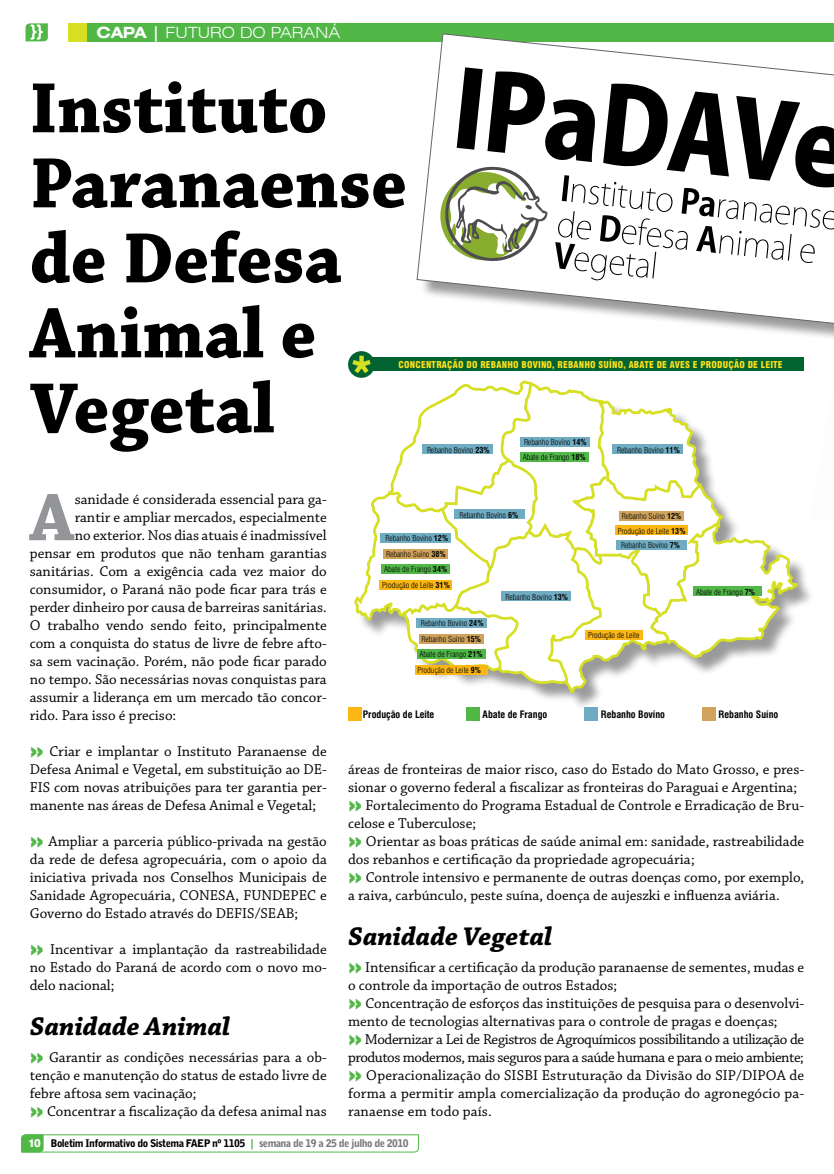
<style>
.page{position:relative;width:834px;height:1174px;background:#fff}
.page>*{position:absolute;margin:0;border:0;box-sizing:border-box;transform-origin:0 0}
.t1{font:700 75px/75px "Chaparral Pro";color:#000;scale:.96 1}
.t2{font:700 70.35px "Chaparral Pro";color:#939598}
.t3{font:italic 700 27px "Chaparral Pro";color:#000}
.t4{font:300 expanded 15.45px "Swiss 721 BT";color:#fff}
.t5{font:700 expanded 15.45px "Swiss 721 BT";color:#fff}
.t6{font:15px/18px "Chaparral Pro";color:#000;text-align:justify}
.t7{font:900 10.5px "Bell Gothic BT";letter-spacing:-.05em;color:#000}
.t8{font:700 condensed 10.05px "Swiss 721 BT";color:#000}
.t9{font:900 condensed 9.15px "Swiss 721 BT";letter-spacing:.02em;color:#fedf1c}
.t10{font:300 condensed 8.1px/15.1px "Swiss 721 BT";color:#000}
.s1{font-weight:700}
.s2{font-family:"Swiss 721 BT";font-weight:900;font-stretch:expanded;font-size:21px;color:#51b848}
.s3{font-family:"Swiss 721 BT";font-weight:800;font-size:11.25px;color:#fff}
.s4{font-family:"Bell Centennial BT Bold Listing";font-weight:400;color:#51b848}
.s5{color:#77787b}
</style>
<div class="page">
<svg style="left:21px;top:1134px;width:398px;height:18px"></svg>
<div style="left:68px;top:23px;width:765px;height:18px;background:#51b848"></div>
<div style="left:68px;top:23px;width:18px;height:18px;background:#d7df23"></div>
<svg style="left:26px;top:23px;width:22px;height:18px"></svg>
<svg style="left:416px;top:33px;width:417px;height:131px"></svg>
<svg style="left:456px;top:67px;width:377px;height:97px"></svg>
<svg style="left:348px;top:351px;width:26px;height:27px"></svg>
<svg style="left:352px;top:164px;width:481px;height:527px"></svg>
<div style="left:616px;top:540px;width:70px;height:9px;background:#6fabc1"></div>
<div style="left:615px;top:525px;width:72px;height:10px;background:#fdb714"></div>
<div style="left:619px;top:511px;width:65px;height:10px;background:#cfa35c"></div>
<div style="left:348px;top:707px;width:13px;height:13px;background:#fdb714"></div>
<div style="left:466px;top:707px;width:13px;height:13px;background:#51b848"></div>
<div style="left:584px;top:707px;width:13px;height:13px;background:#6fabc1"></div>
<div style="left:701px;top:707px;width:14px;height:13px;background:#cfa35c"></div>
<div style="left:381px;top:564px;width:69px;height:10px;background:#51b848"></div>
<div style="left:381px;top:533px;width:70px;height:10px;background:#6fabc1"></div>
<div style="left:380px;top:580px;width:72px;height:9px;background:#fdb714"></div>
<div style="left:383px;top:549px;width:65px;height:9px;background:#cfa35c"></div>
<div style="left:417px;top:649px;width:68px;height:10px;background:#51b848"></div>
<div style="left:416px;top:618px;width:70px;height:10px;background:#6fabc1"></div>
<div style="left:415px;top:665px;width:72px;height:9px;background:#fdb714"></div>
<div style="left:418px;top:633px;width:65px;height:10px;background:#cfa35c"></div>
<div style="left:422px;top:444px;width:70px;height:10px;background:#6fabc1"></div>
<div style="left:455px;top:509px;width:70px;height:10px;background:#6fabc1"></div>
<div style="left:501px;top:591px;width:69px;height:10px;background:#6fabc1"></div>
<div style="left:612px;top:444px;width:70px;height:10px;background:#6fabc1"></div>
<div style="left:519px;top:437px;width:70px;height:10px;background:#6fabc1"></div>
<div style="left:520px;top:452px;width:68px;height:10px;background:#51b848"></div>
<div style="left:693px;top:586px;width:69px;height:10px;background:#51b848"></div>
<div style="left:585px;top:630px;width:58px;height:9px;background:#fdb714"></div>
<p class="t5" style="left:97px;top:23px;width:28px">CAPA</p>
<p class="t4" style="left:152px;top:23px;width:189px"><span class="s1">|</span> FUTURO DO PARANÁ</p>
<h1 class="t1" style="left:30px;top:74px;width:394px">Instituto<br>Paranaense de Defesa<br>Animal e<br>Vegetal</h1>
<p class="t9" style="left:398px;top:359px;width:386px">CONCENTRAÇÃO DO REBANHO BOVINO, REBANHO SUÍNO, ABATE DE AVES E PRODUÇÃO DE LEITE</p>
<p class="t10" style="left:522px;top:434px;width:65px">Rebanho Bovíno <span class="s1">14%<br></span>Abate de Frango <span class="s1">18%</span></p>
<p class="t10" style="left:427px;top:442px;width:64px">Rebanho Bovíno <span class="s1">23%</span></p>
<p class="t10" style="left:617px;top:442px;width:64px">Rebanho Bovíno <span class="s1">11%</span></p>
<h2 class="t2" style="left:30px;top:476px;width:46px">A</h2>
<p class="t6" style="left:75px;top:491px;width:253px">sanidade é considerada essencial para ga-</p>
<p class="t6" style="left:75px;top:509px;width:253px">rantir e ampliar mercados, especialmente</p>
<p class="t6" style="left:75px;top:527px;width:253px">no exterior. Nos dias atuais é inadmissível</p>
<p class="t6" style="left:30px;top:545px;width:298px">pensar em produtos que não tenham garantias</p>
<p class="t6" style="left:30px;top:563px;width:298px">sanitárias. Com a exigência cada vez maior do</p>
<p class="t6" style="left:30px;top:581px;width:298px">consumidor, o Paraná não pode ficar para trás e</p>
<p class="t6" style="left:30px;top:599px;width:298px">perder dinheiro por causa de barreiras sanitárias.</p>
<p class="t6" style="left:30px;top:617px;width:298px">O trabalho vendo sendo feito, principalmente</p>
<p class="t6" style="left:30px;top:635px;width:298px">com a conquista do status de livre de febre afto-</p>
<p class="t6" style="left:30px;top:653px;width:298px">sa sem vacinação. Porém, não pode ficar parado</p>
<p class="t6" style="left:30px;top:671px;width:298px">no tempo. São necessárias novas conquistas para</p>
<p class="t6" style="left:30px;top:689px;width:298px">assumir a liderança em um mercado tão concor-</p>
<p class="t6" style="left:30px;top:707px;width:148px">rido. Para isso é preciso:</p>
<p class="t6" style="left:30px;top:743px;width:298px"><span class="s2">»</span> Criar e implantar o Instituto Paranaense de Defesa Animal e Vegetal, em substituição ao DE-FIS com novas atribuições para ter garantia per&shy;manente nas áreas de Defesa Animal e Vegetal;</p>
<p class="t6" style="left:30px;top:833px;width:298px"><span class="s2">»</span> Ampliar a parceria público-privada na gestão da rede de defesa agropecuária, com o apoio da iniciativa privada nos Conselhos Municipais de Sanidade Agropecuária, CONESA, FUNDEPEC e Governo do Estado através do DEFIS/SEAB;</p>
<p class="t6" style="left:30px;top:941px;width:298px"><span class="s2">»</span> Incentivar a implantação da rastreabilidade no Estado do Paraná de acordo com o novo mo&shy;delo nacional;</p>
<h3 class="t3" style="left:30px;top:1011px;width:202px">Sanidade Animal</h3>
<p class="t6" style="left:30px;top:1049px;width:298px;text-align:left"><span class="s2">»</span> Garantir as condições necessárias para a ob&shy;tenção e manutenção do status de estado livre de febre aftosa sem vacinação;<br><span class="s2">»</span> Concentrar a fiscalização da defesa animal nas</p>
<p class="t10" style="left:385px;top:531px;width:64px">Rebanho Bovíno <span class="s1">12%</span></p>
<p class="t10" style="left:386px;top:546px;width:61px">Rebanho Suíno <span class="s1">38%</span></p>
<p class="t10" style="left:384px;top:562px;width:65px">Abate de Frango <span class="s1">34%</span></p>
<p class="t10" style="left:382px;top:577px;width:69px">Produção de Leite <span class="s1">31%</span></p>
<p class="t10" style="left:459px;top:507px;width:60px">Rebanho Bovíno <span class="s1">6%</span></p>
<p class="t10" style="left:505px;top:589px;width:64px">Rebanho Bovíno <span class="s1">13%</span></p>
<p class="t10" style="left:421px;top:615px;width:64px">Rebanho Bovíno <span class="s1">24%</span></p>
<p class="t10" style="left:421px;top:631px;width:61px">Rebanho Suíno <span class="s1">15%</span></p>
<p class="t10" style="left:419px;top:647px;width:65px">Abate de Frango <span class="s1">21%</span></p>
<p class="t10" style="left:417px;top:662px;width:65px">Produção de Leite <span class="s1">9%</span></p>
<p class="t10" style="left:621px;top:509px;width:61px">Rebanho Suíno <span class="s1">12%</span></p>
<p class="t10" style="left:617px;top:523px;width:69px">Produção de Leite <span class="s1">13%</span></p>
<p class="t10" style="left:621px;top:537px;width:60px">Rebanho Bovíno <span class="s1">7%</span></p>
<p class="t10" style="left:588px;top:627px;width:53px">Produção de Leite</p>
<p class="t10" style="left:696px;top:584px;width:60px">Abate de Frango <span class="s1">7%</span></p>
<p class="t8" style="left:363px;top:708px;width:73px">Produção de Leite</p>
<p class="t8" style="left:482px;top:708px;width:66px">Abate de Frango</p>
<p class="t8" style="left:600px;top:708px;width:66px">Rebanho Bovíno</p>
<p class="t8" style="left:718px;top:708px;width:61px">Rebanho Suíno</p>
<p class="t6" style="left:348px;top:761px;width:457px;text-align:left">áreas de fronteiras de maior risco, caso do Estado do Mato Grosso, e pres&shy;sionar o governo federal a fiscalizar as fronteiras do Paraguai e Argentina; <span class="s2">»</span> Fortalecimento do Programa Estadual de Controle e Erradicação de Bru&shy;celose e Tuberculose;<br><span class="s2">»</span> Orientar as boas práticas de saúde animal em: sanidade, rastreabilidade dos rebanhos e certificação da propriedade agropecuária;<br><span class="s2">»</span> Controle intensivo e permanente de outras doenças como, por exemplo, a raiva, carbúnculo, peste suína, doença de aujeszki e influenza aviária.</p>
<h3 class="t3" style="left:348px;top:921px;width:206px">Sanidade Vegetal</h3>
<p class="t6" style="left:348px;top:959px;width:457px;text-align:left"><span class="s2">»</span> Intensificar a certificação da produção paranaense de sementes, mudas e o controle da importação de outros Estados;<br><span class="s2">»</span> Concentração de esforços das instituições de pesquisa para o desenvolvi&shy;mento de tecnologias alternativas para o controle de pragas e doenças;<br><span class="s2">»</span> Modernizar a Lei de Registros de Agroquímicos possibilitando a utilização de produtos modernos, mais seguros para a saúde humana e para o meio ambiente; <span class="s2">»</span> Operacionalização do SISBI Estruturação da Divisão do SIP/DIPOA de forma a permitir ampla comercialização da produção do agronegócio pa&shy;ranaense em todo país.</p>
<p class="t7" style="left:28px;top:1137px;width:382px"><span class="s3">10</span> Boletim Informativo do Sistema FAEP nº 1105 <span class="s4">|</span> <span class="s5">semana de 19 a 25 de julho de 2010</span></p>
</div>
